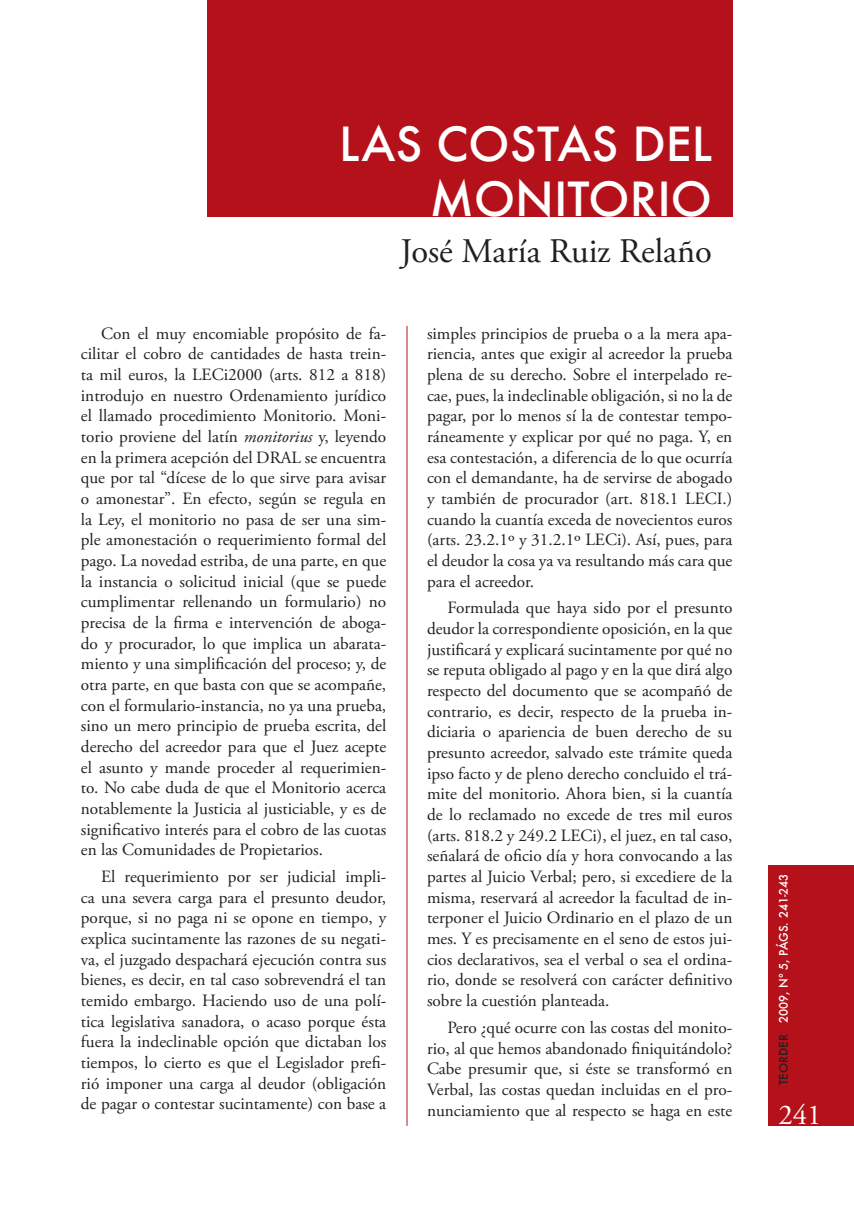
<style>
.page{position:relative;width:854px;height:1206px;background:#fff}
.page>*{position:absolute;margin:0;border:0;box-sizing:border-box;transform-origin:0 0}
.t1{font:500 45.85px/55.1px "Futura";color:#fff;text-align:right}
.t2{font:34.48px "Adobe Garamond Pro";color:#231f20}
.t3{font:28.7px "Adobe Garamond Pro";color:#fff}
.t4{font:17.15px/20.7px "Adobe Garamond Pro";color:#231f20;text-align:justify}
.t5{font:500 11.55px "Futura";color:#fff}
.s1{font-style:italic}
.s2{color:#231f20}
</style>
<div class="page">
<div style="left:207px;top:0;width:525px;height:217px;background:#b5111a"></div>
<hr style="left:406px;top:326px;width:1px;height:800px;background:#b5111a">
<div style="left:768px;top:865px;width:85px;height:261px;background:#b5111a"></div>
<h1 class="t1" style="left:339px;top:115px;width:374px">LAS COSTAS DEL<br>MONITORIO</h1>
<h2 class="t2" style="left:400px;top:237px;width:313px">José María Ruiz Relaño</h2>
<p class="t4" style="left:81px;top:324px;width:307px;text-indent:20px">Con el muy encomiable propósito de fa&shy;cilitar el cobro de cantidades de hasta trein&shy;ta mil euros, la LECi2000 (arts. 812 a 818) introdujo en nuestro Ordenamiento jurídico el llamado procedimiento Monitorio. Moni&shy;torio proviene del latín <span class="s1">monitorius</span> y, leyendo en la primera acepción del DRAL se encuentra que por tal “dícese de lo que sirve para avisar o amonestar”. En efecto, según se regula en la Ley, el monitorio no pasa de ser una sim&shy;ple amonestación o requerimiento formal del pago. La novedad estriba, de una parte, en que la instancia o solicitud inicial (que se puede cumplimentar rellenando un formulario) no precisa de la firma e intervención de aboga&shy;do y procurador, lo que implica un abarata&shy;miento y una simplificación del proceso; y, de otra parte, en que basta con que se acompañe, con el formulario-instancia, no ya una prueba, sino un mero principio de prueba escrita, del derecho del acreedor para que el Juez acepte el asunto y mande proceder al requerimien&shy;to. No cabe duda de que el Monitorio acerca notablemente la Justicia al justiciable, y es de significativo interés para el cobro de las cuotas en las Comunidades de Propietarios.</p>
<p class="t4" style="left:81px;top:868px;width:307px;text-indent:20px">El requerimiento por ser judicial impli&shy;ca una severa carga para el presunto deudor, porque, si no paga ni se opone en tiempo, y explica sucintamente las razones de su negati&shy;va, el juzgado despachará ejecución contra sus bienes, es decir, en tal caso sobrevendrá el tan temido embargo. Haciendo uso de una polí&shy;tica legislativa sanadora, o acaso porque ésta fuera la indeclinable opción que dictaban los tiempos, lo cierto es que el Legislador prefi&shy;rió imponer una carga al deudor (obligación de pagar o contestar sucintamente) con base a</p>
<p class="t4" style="left:427px;top:324px;width:307px">simples principios de prueba o a la mera apa&shy;riencia, antes que exigir al acreedor la prueba plena de su derecho. Sobre el interpelado re&shy;cae, pues, la indeclinable obligación, si no la de pagar, por lo menos sí la de contestar tempo&shy;ráneamente y explicar por qué no paga. Y, en esa contestación, a diferencia de lo que ocurría con el demandante, ha de servirse de abogado y también de procurador (art. 818.1 LECI.) cuando la cuantía exceda de novecientos euros (arts. 23.2.1º y 31.2.1º LECi). Así, pues, para el deudor la cosa ya va resultando más cara que para el acreedor.</p>
<p class="t4" style="left:427px;top:599px;width:307px;text-indent:20px">Formulada que haya sido por el presunto deudor la correspondiente oposición, en la que justificará y explicará sucintamente por qué no se reputa obligado al pago y en la que dirá algo respecto del documento que se acompañó de contrario, es decir, respecto de la prueba in&shy;diciaria o apariencia de buen derecho de su presunto acreedor, salvado este trámite queda ipso facto y de pleno derecho concluido el trá&shy;mite del monitorio. Ahora bien, si la cuantía de lo reclamado no excede de tres mil euros (arts. 818.2 y 249.2 LECi), el juez, en tal caso, señalará de oficio día y hora convocando a las partes al Juicio Verbal; pero, si excediere de la misma, reservará al acreedor la facultad de in&shy;terponer el Juicio Ordinario en el plazo de un mes. Y es precisamente en el seno de estos jui&shy;cios declarativos, sea el verbal o sea el ordina&shy;rio, donde se resolverá con carácter definitivo sobre la cuestión planteada.</p>
<p class="t4" style="left:427px;top:1019px;width:307px;text-indent:20px">Pero ¿qué ocurre con las costas del monito&shy;rio, al que hemos abandonado finiquitándolo?<br>Cabe presumir que, si éste se transformó en Verbal, las costas quedan incluidas en el pro&shy;nunciamiento que al respecto se haga en este</p>
<p class="t5" style="left:775px;top:1085px;width:213px;rotate:-90deg"><span class="s2">TEORDER</span> 2009, Nº 5, PÁGS. 241-243</p>
<h3 class="t3" style="left:778px;top:1103px;width:45px">241</h3>
</div>
